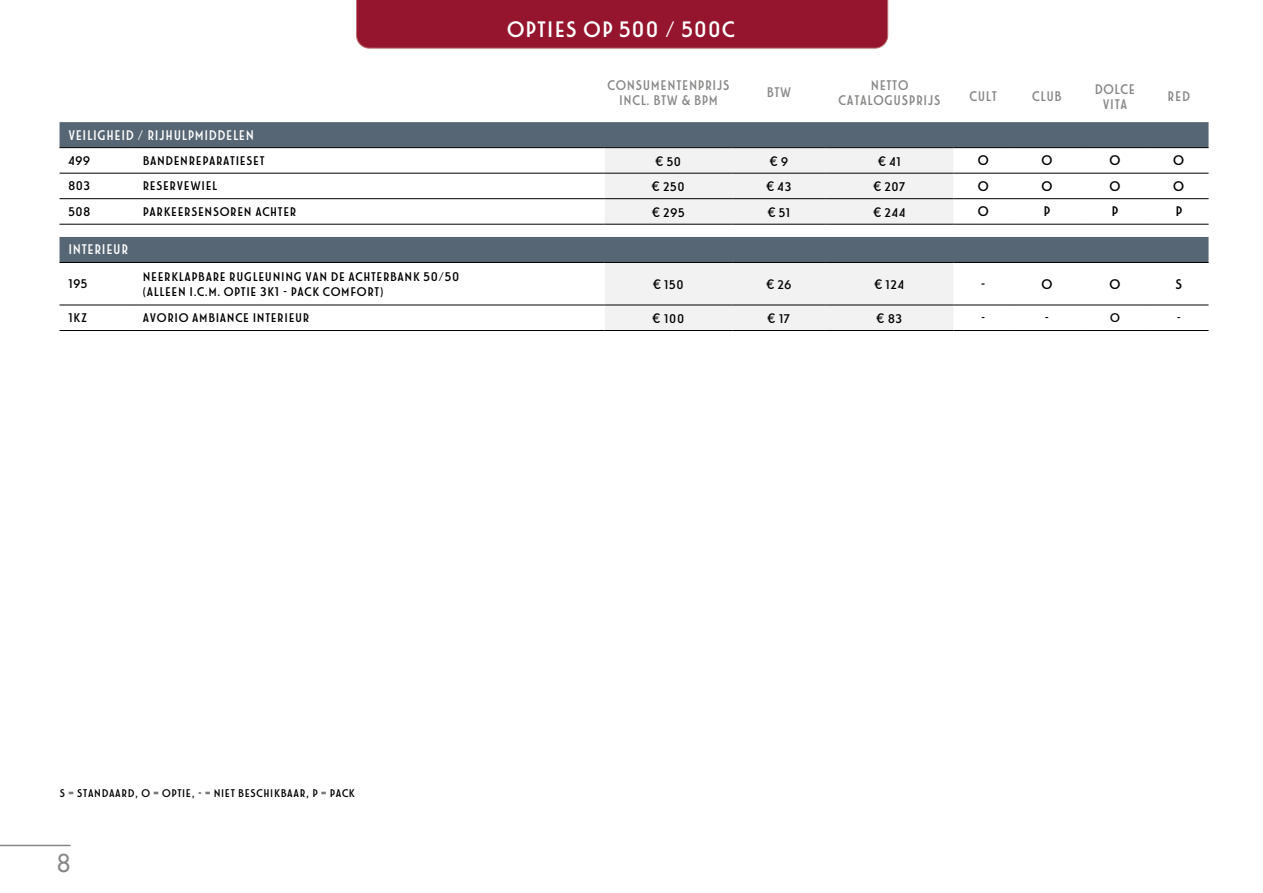
<style>
.page{position:relative;width:1263px;height:893px;background:#fff}
.page>*{position:absolute;margin:0;border:0;box-sizing:border-box;transform-origin:0 0}
.t1{font:24px "FIATADVERT01 A";color:#fff}
.t2{font:500 24px "Futura Std";color:#878786}
.t3{font:15px/15px "FIATADVERT01 A";color:#878786;text-align:center;scale:.95 1}
.t4{font:15px "FIATADVERT01 A";color:#fff;scale:.95 1}
.t5{font:15px "FIATADVERT01 A";color:#000}
.t6{font:13.5px/15px "FIATADVERT01 A";color:#000}
.t7{font:600 13.5px "Lato";color:#000}
.t8{font:12px "FIATADVERT01 A";color:#000}
.s1{font-family:"Lato";font-weight:600}
.s2{font-family:"FIATADVERT01 A";font-weight:400}
</style>
<div class="page">
<div style="left:60px;top:122px;width:1148px;height:25px;background:#576674"></div>
<svg style="left:605px;top:148px;width:348px;height:182px;fill:#f2f2f2"></svg>
<div style="left:60px;top:237px;width:1148px;height:25px;background:#576674"></div>
<hr style="left:60px;top:147px;width:74px;height:1px;background:#000">
<hr style="left:134px;top:147px;width:471px;height:1px;background:#000">
<hr style="left:605px;top:147px;width:127px;height:1px;background:#000">
<hr style="left:732px;top:147px;width:94px;height:1px;background:#000">
<hr style="left:826px;top:147px;width:127px;height:1px;background:#000">
<hr style="left:953px;top:147px;width:60px;height:1px;background:#000">
<hr style="left:1013px;top:147px;width:68px;height:1px;background:#000">
<hr style="left:1081px;top:147px;width:68px;height:1px;background:#000">
<hr style="left:1149px;top:147px;width:59px;height:1px;background:#000">
<hr style="left:60px;top:173px;width:74px;height:1px;background:#000">
<hr style="left:134px;top:173px;width:471px;height:1px;background:#000">
<hr style="left:605px;top:173px;width:127px;height:1px;background:#000">
<hr style="left:732px;top:173px;width:94px;height:1px;background:#000">
<hr style="left:826px;top:173px;width:127px;height:1px;background:#000">
<hr style="left:953px;top:173px;width:60px;height:1px;background:#000">
<hr style="left:1013px;top:173px;width:68px;height:1px;background:#000">
<hr style="left:1081px;top:173px;width:68px;height:1px;background:#000">
<hr style="left:1149px;top:173px;width:59px;height:1px;background:#000">
<hr style="left:60px;top:198px;width:74px;height:1px;background:#000">
<hr style="left:134px;top:198px;width:471px;height:1px;background:#000">
<hr style="left:605px;top:198px;width:127px;height:1px;background:#000">
<hr style="left:732px;top:198px;width:94px;height:1px;background:#000">
<hr style="left:826px;top:198px;width:127px;height:1px;background:#000">
<hr style="left:953px;top:198px;width:60px;height:1px;background:#000">
<hr style="left:60px;top:224px;width:74px;height:1px;background:#000">
<hr style="left:134px;top:224px;width:471px;height:1px;background:#000">
<hr style="left:605px;top:224px;width:127px;height:1px;background:#000">
<hr style="left:732px;top:224px;width:94px;height:1px;background:#000">
<hr style="left:826px;top:224px;width:127px;height:1px;background:#000">
<hr style="left:953px;top:224px;width:60px;height:1px;background:#000">
<hr style="left:1013px;top:224px;width:68px;height:1px;background:#000">
<hr style="left:1081px;top:224px;width:68px;height:1px;background:#000">
<hr style="left:1149px;top:224px;width:59px;height:1px;background:#000">
<hr style="left:60px;top:262px;width:74px;height:1px;background:#000">
<hr style="left:134px;top:262px;width:471px;height:1px;background:#000">
<hr style="left:605px;top:262px;width:127px;height:1px;background:#000">
<hr style="left:732px;top:262px;width:94px;height:1px;background:#000">
<hr style="left:826px;top:262px;width:127px;height:1px;background:#000">
<hr style="left:953px;top:262px;width:60px;height:1px;background:#000">
<hr style="left:1013px;top:262px;width:68px;height:1px;background:#000">
<hr style="left:1081px;top:262px;width:68px;height:1px;background:#000">
<hr style="left:1149px;top:262px;width:59px;height:1px;background:#000">
<hr style="left:60px;top:305px;width:74px;height:1px;background:#000">
<hr style="left:134px;top:305px;width:471px;height:1px;background:#000">
<hr style="left:605px;top:305px;width:127px;height:1px;background:#000">
<hr style="left:732px;top:305px;width:94px;height:1px;background:#000">
<hr style="left:826px;top:305px;width:127px;height:1px;background:#000">
<hr style="left:953px;top:305px;width:60px;height:1px;background:#000">
<hr style="left:1013px;top:305px;width:68px;height:1px;background:#000">
<hr style="left:1081px;top:305px;width:68px;height:1px;background:#000">
<hr style="left:1149px;top:305px;width:59px;height:1px;background:#000">
<hr style="left:60px;top:330px;width:74px;height:1px;background:#000">
<hr style="left:134px;top:330px;width:471px;height:1px;background:#000">
<hr style="left:605px;top:330px;width:127px;height:1px;background:#000">
<hr style="left:732px;top:330px;width:94px;height:1px;background:#000">
<hr style="left:826px;top:330px;width:127px;height:1px;background:#000">
<hr style="left:953px;top:330px;width:60px;height:1px;background:#000">
<hr style="left:1013px;top:330px;width:68px;height:1px;background:#000">
<hr style="left:1081px;top:330px;width:68px;height:1px;background:#000">
<hr style="left:1149px;top:330px;width:59px;height:1px;background:#000">
<hr style="left:1013px;top:198px;width:68px;height:1px;background:#000">
<hr style="left:1081px;top:198px;width:68px;height:1px;background:#000">
<hr style="left:1149px;top:198px;width:59px;height:1px;background:#000">
<div style="left:356px;top:0;width:532px;height:49px;background:#95152e"></div>
<hr style="left:0;top:845px;width:71px;height:1px;background:#878786">
<h1 class="t1" style="left:506px;top:18px;width:231px">OPTIES OP 500 / 500C</h1>
<p class="t3" style="left:607px;top:78px;width:131px">CONSUMENTENPRIJS<br>INCL. BTW &amp; BPM</p>
<p class="t3" style="left:766px;top:85px;width:28px">BTW</p>
<p class="t3" style="left:838px;top:78px;width:110px">NETTO<br>CATALOGUSPRIJS</p>
<p class="t3" style="left:969px;top:89px;width:31px">CULT</p>
<p class="t3" style="left:1032px;top:89px;width:33px">CLUB</p>
<p class="t3" style="left:1094px;top:82px;width:44px">DOLCE<br>VITA</p>
<p class="t3" style="left:1167px;top:89px;width:26px">RED</p>
<p class="t4" style="left:68px;top:128px;width:198px">VEILIGHEID / RIJHULPMIDDELEN</p>
<p class="t6" style="left:68px;top:153px;width:24px">499</p>
<p class="t6" style="left:142px;top:153px;width:124px">BANDENREPARATIESET</p>
<p class="t6" style="left:655px;top:154px;width:27px"><span class="s1">€</span> 50</p>
<p class="t7" style="left:770px;top:151px;width:20px">€ <span class="s2">9</span></p>
<p class="t6" style="left:878px;top:154px;width:24px"><span class="s1">€</span> 41</p>
<p class="t5" style="left:977px;top:153px;width:13px">O</p>
<p class="t5" style="left:1041px;top:153px;width:13px">O</p>
<p class="t5" style="left:1109px;top:153px;width:13px">O</p>
<p class="t5" style="left:1173px;top:153px;width:13px">O</p>
<p class="t6" style="left:68px;top:179px;width:24px">803</p>
<p class="t6" style="left:142px;top:179px;width:76px">RESERVEWIEL</p>
<p class="t6" style="left:652px;top:180px;width:35px"><span class="s1">€</span> 250</p>
<p class="t6" style="left:766px;top:180px;width:27px"><span class="s1">€</span> 43</p>
<p class="t6" style="left:873px;top:180px;width:34px"><span class="s1">€</span> 207</p>
<p class="t5" style="left:977px;top:179px;width:13px">O</p>
<p class="t5" style="left:1041px;top:179px;width:13px">O</p>
<p class="t5" style="left:1109px;top:179px;width:13px">O</p>
<p class="t5" style="left:1173px;top:179px;width:13px">O</p>
<p class="t6" style="left:68px;top:204px;width:24px">508</p>
<p class="t6" style="left:142px;top:204px;width:156px">PARKEERSENSOREN ACHTER</p>
<p class="t6" style="left:652px;top:205px;width:34px"><span class="s1">€</span> 295</p>
<p class="t6" style="left:768px;top:205px;width:24px"><span class="s1">€</span> 51</p>
<p class="t6" style="left:873px;top:205px;width:34px"><span class="s1">€</span> 244</p>
<p class="t5" style="left:977px;top:204px;width:13px">O</p>
<p class="t5" style="left:1043px;top:204px;width:9px">P</p>
<p class="t5" style="left:1111px;top:204px;width:9px">P</p>
<p class="t5" style="left:1175px;top:204px;width:9px">P</p>
<p class="t4" style="left:68px;top:242px;width:65px">INTERIEUR</p>
<p class="t6" style="left:68px;top:277px;width:21px">195</p>
<p class="t6" style="left:142px;top:269px;width:319px">NEERKLAPBARE RUGLEUNING VAN DE ACHTERBANK 50/50 (ALLEEN I.C.M. OPTIE 3K1 - PACK COMFORT)</p>
<p class="t6" style="left:653px;top:278px;width:32px"><span class="s1">€</span> 150</p>
<p class="t6" style="left:766px;top:278px;width:27px"><span class="s1">€</span> 26</p>
<p class="t6" style="left:874px;top:278px;width:32px"><span class="s1">€</span> 124</p>
<p class="t5" style="left:980px;top:276px;width:7px">-</p>
<p class="t5" style="left:1041px;top:276px;width:13px">O</p>
<p class="t5" style="left:1109px;top:276px;width:13px">O</p>
<p class="t5" style="left:1175px;top:276px;width:9px">S</p>
<p class="t6" style="left:68px;top:311px;width:21px">1KZ</p>
<p class="t6" style="left:142px;top:311px;width:169px">AVORIO AMBIANCE INTERIEUR</p>
<p class="t6" style="left:652px;top:312px;width:34px"><span class="s1">€</span> 100</p>
<p class="t6" style="left:767px;top:312px;width:25px"><span class="s1">€</span> 17</p>
<p class="t6" style="left:877px;top:312px;width:27px"><span class="s1">€</span> 83</p>
<p class="t6" style="left:981px;top:311px;width:6px">-</p>
<p class="t6" style="left:1044px;top:311px;width:6px">-</p>
<p class="t6" style="left:1110px;top:311px;width:12px">O</p>
<p class="t6" style="left:1176px;top:311px;width:6px">-</p>
<p class="t8" style="left:60px;top:788px;width:297px">S = STANDAARD, O = OPTIE, - = NIET BESCHIKBAAR, P = PACK</p>
<h1 class="t2" style="left:57px;top:848px;width:15px">8</h1>
</div>
